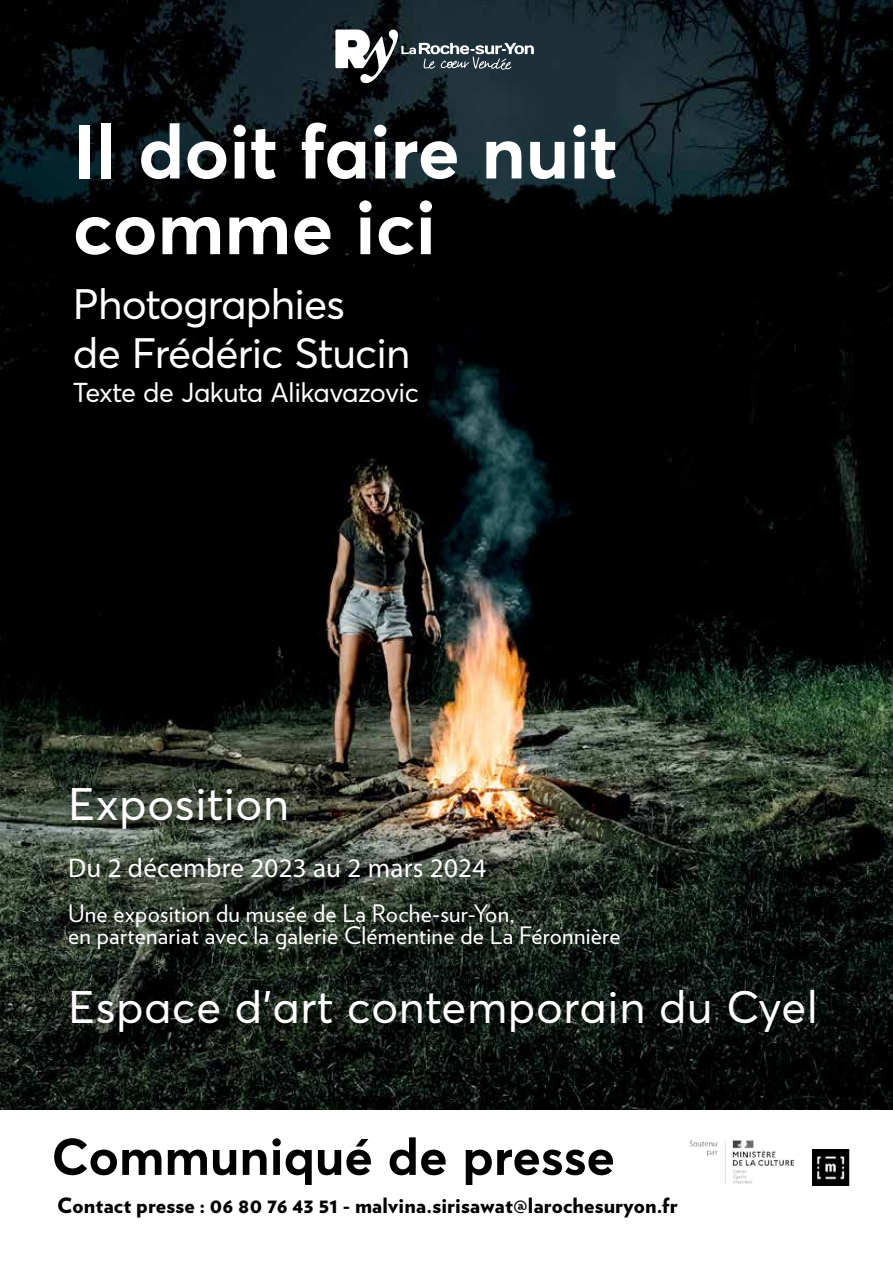
<style>
.page{position:relative;width:893px;height:1263px;background:#fff}
.page>*{position:absolute;margin:0;border:0;box-sizing:border-box;transform-origin:0 0}
.t1{font:700 75px/75.8px "Averta Std";color:#fff}
.t2{font:700 51px "Averta Std";color:#000}
.t3{font:45px "Averta Std";letter-spacing:.015em;color:#fff}
.t4{font:42px/49.2px "Averta Std";letter-spacing:-.02em;color:#fff}
.t5{font:27px "Myriad Pro";letter-spacing:.01em;color:#fff}
.t6{font:27px "Averta Std";letter-spacing:-.02em;color:#fff}
.t7{font:24px/22.5px "Verlag";letter-spacing:.01em;color:#fff}
.t8{font:900 21px "Verlag";letter-spacing:.01em;color:#000}
</style>
<div class="page">
<img style="left:0;top:0;width:893px;height:1110px">
<svg style="left:335px;top:29px;width:199px;height:54px"></svg>
<img style="left:813px;top:1149px;width:37px;height:36px">
<img style="left:689px;top:1140px;width:105px;height:44px">
<h1 class="t1" style="left:73px;top:113px;width:546px">Il doit faire nuit comme ici</h1>
<h3 class="t4" style="left:73px;top:279px;width:339px">Photographies<br>de Frédéric Stucin</h3>
<p class="t6" style="left:73px;top:375px;width:348px">Texte de Jakuta Alikavazovic</p>
<h3 class="t3" style="left:68px;top:776px;width:223px">Exposition</h3>
<p class="t5" style="left:68px;top:851px;width:420px">Du 2 décembre 2023 au 2 mars 2024</p>
<p class="t7" style="left:68px;top:900px;width:554px">Une exposition du musée de La Roche-sur-Yon,<br>en partenariat avec la galerie Clémentine de La Féronnière</p>
<h3 class="t3" style="left:68px;top:979px;width:751px">Espace d’art contemporain du Cyel</h3>
<h2 class="t2" style="left:52px;top:1124px;width:565px">Communiqué de presse</h2>
<p class="t8" style="left:57px;top:1188px;width:622px">Contact presse : 06 80 76 43 51 - malvina.sirisawat@larochesuryon.fr</p>
</div>
